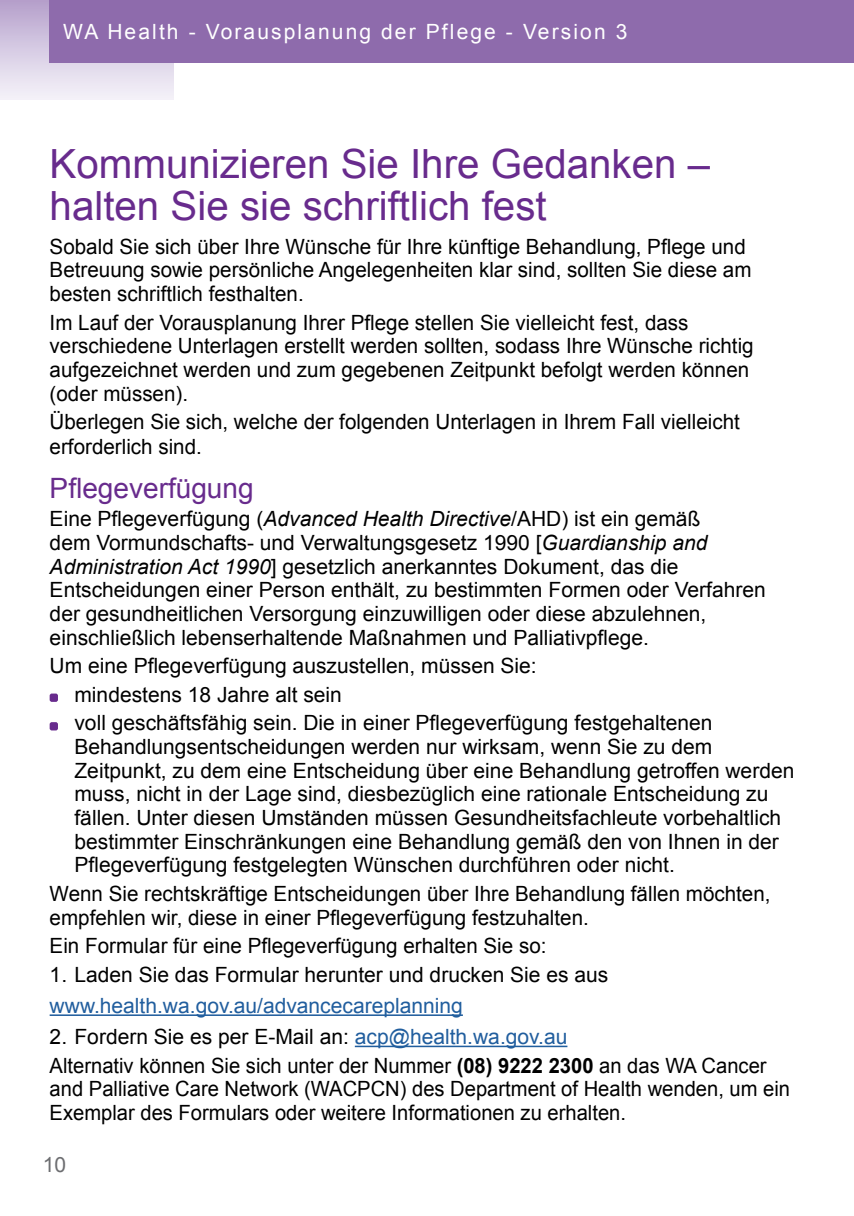
<style>
.page{position:relative;width:854px;height:1216px;background:#fff}
.page>*{position:absolute;margin:0;border:0;box-sizing:border-box;transform-origin:0 0}
.t1{font:40.25px/42px "Arial";color:#682b8d}
.t2{font:28px "Arial";color:#682b8d}
.t3{font:21px/23.6px "Arial";color:#000}
.t4{font:21px/23.6px "Arial";color:#000;scale:.96 1}
.t5{font:21px "Arial";color:#215e9e}
.t6{font:21px "Arial";letter-spacing:.1em;color:#fff}
.t7{font:21px "Arial";color:#6d6e71}
.s1{font-style:italic}
.s2{color:#215e9e}
.s3{font-weight:700}
</style>
<div class="page">
<div style="left:0;top:0;width:174px;height:99px;background:linear-gradient(to bottom,#b5a0cb,#f3f1f8)"></div>
<hr style="left:50px;top:1014px;width:412px;height:1px;background:#215e9e">
<hr style="left:355px;top:1045px;width:212px;height:2px;background:#215e9e">
<div style="left:50px;top:693px;width:8px;height:9px;background:#682b8d;border-radius:2px"></div>
<div style="left:50px;top:722px;width:8px;height:8px;background:#682b8d;border-radius:2px"></div>
<div style="left:50px;top:0;width:803px;height:62px;background:#8e6bac"></div>
<p class="t6" style="left:63px;top:18px;width:565px">WA Health - Vorausplanung der Pflege - Version 3</p>
<h1 class="t1" style="left:50px;top:143px;width:661px">Kommunizieren Sie Ihre Gedanken – halten Sie sie schriftlich fest</h1>
<p class="t3" style="left:50px;top:235px;width:703px">Sobald Sie sich über Ihre Wünsche für Ihre künftige Behandlung, Pflege und<br>Betreuung sowie persönliche Angelegenheiten klar sind, sollten Sie diese am besten schriftlich festhalten.</p>
<p class="t3" style="left:50px;top:311px;width:705px">Im Lauf der Vorausplanung Ihrer Pflege stellen Sie vielleicht fest, dass verschiedene Unterlagen erstellt werden sollten, sodass Ihre Wünsche richtig aufgezeichnet werden und zum gegebenen Zeitpunkt befolgt werden können (oder müssen).</p>
<p class="t3" style="left:50px;top:409px;width:691px;line-height:25.2px">Überlegen Sie sich, welche der folgenden Unterlagen in Ihrem Fall vielleicht erforderlich sind.</p>
<h2 class="t2" style="left:50px;top:469px;width:205px">Pflegeverfügung</h2>
<p class="t3" style="left:50px;top:507px;width:717px">Eine Pflegeverfügung (<span class="s1">Advanced Health Directive</span>/AHD) ist ein gemäß<br>dem Vormundschafts- und Verwaltungsgesetz 1990 [<span class="s1">Guardianship and Administration Act 1990</span>] gesetzlich anerkanntes Dokument, das die Entscheidungen einer Person enthält, zu bestimmten Formen oder Verfahren der gesundheitlichen Versorgung einzuwilligen oder diese abzulehnen, einschließlich lebenserhaltende Maßnahmen und Palliativpflege.</p>
<p class="t3" style="left:74px;top:652px;width:639px;line-height:28.5px;text-indent:-25px">Um eine Pflegeverfügung auszustellen, müssen Sie:<br>mindestens 18 Jahre alt sein<br>voll geschäftsfähig sein. Die in einer Pflegeverfügung festgehaltenen</p>
<p class="t3" style="left:74px;top:735px;width:721px">Behandlungsentscheidungen werden nur wirksam, wenn Sie zu dem Zeitpunkt, zu dem eine Entscheidung über eine Behandlung getroffen werden muss, nicht in der Lage sind, diesbezüglich eine rationale Entscheidung zu fällen. Unter diesen Umständen müssen Gesundheitsfachleute vorbehaltlich bestimmter Einschränkungen eine Behandlung gemäß den von Ihnen in der Pflegeverfügung festgelegten Wünschen durchführen oder nicht.</p>
<p class="t3" style="left:50px;top:881px;width:722px">Wenn Sie rechtskräftige Entscheidungen über Ihre Behandlung fällen möchten, empfehlen wir, diese in einer Pflegeverfügung festzuhalten.</p>
<p class="t3" style="left:50px;top:934px;width:498px">Ein Formular für eine Pflegeverfügung erhalten Sie so:</p>
<p class="t3" style="left:50px;top:962px;width:560px">1. Laden Sie das Formular herunter und drucken Sie es aus</p>
<p class="t5" style="left:50px;top:991px;width:414px">www.health.wa.gov.au/advancecareplanning</p>
<p class="t3" style="left:50px;top:1022px;width:718px;line-height:28.5px">2. Fordern Sie es per E-Mail an: <span class="s2">acp@health.wa.gov.au<br></span>Alternativ können Sie sich unter der Nummer <span class="s3">(08) 9222 2300</span> an das WA Cancer</p>
<p class="t4" style="left:50px;top:1077px;width:772px">and Palliative Care Network (WACPCN) des Department of Health wenden, um ein<br>Exemplar des Formulars oder weitere Informationen zu erhalten.</p>
<p class="t7" style="left:43px;top:1150px;width:25px">10</p>
</div>
